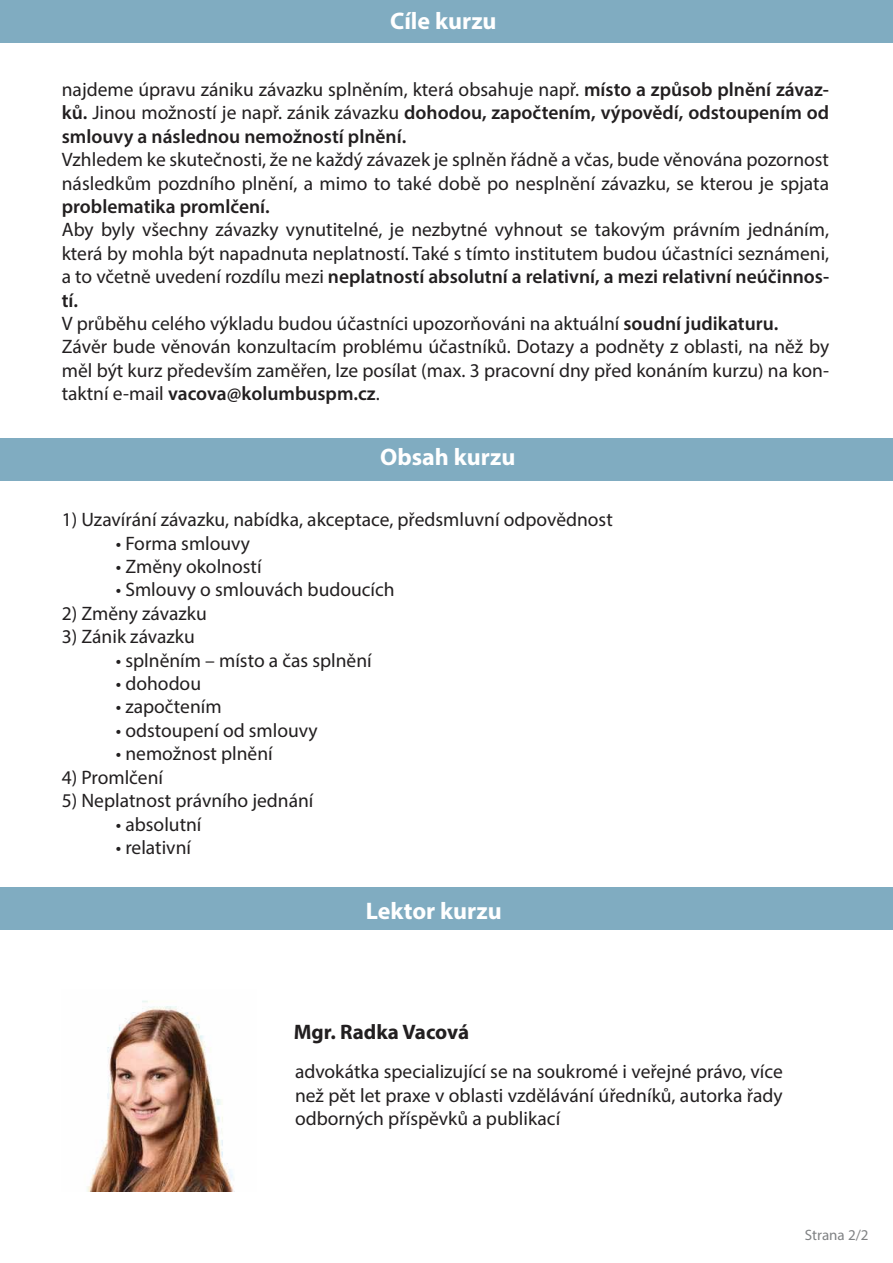
<style>
.page{position:relative;width:893px;height:1263px;background:#fff}
.page>*{position:absolute;margin:0;border:0;box-sizing:border-box;transform-origin:0 0}
.t1{font:700 24px "Myriad Pro";color:#fff}
.t2{font:700 21px "Myriad Pro";color:#221f20}
.t3{font:19.5px/23.4px "Myriad Pro";color:#221f20}
.t4{font:600 19.5px/23.4px "Myriad Pro";color:#221f20;text-align:justify}
.t5{font:15px "Myriad Pro";color:#808284}
.s1{font-weight:400}
.s2{font-weight:600}
</style>
<div class="page">
<div style="left:1px;top:888px;width:892px;height:42px;background:#80acc1"></div>
<div style="left:0;top:0;width:893px;height:42px;background:#80acc1"></div>
<div style="left:0;top:438px;width:893px;height:42px;background:#80acc1"></div>
<img style="left:87px;top:1000px;width:147px;height:191px">
<p class="t1" style="left:390px;top:5px;width:108px">Cíle kurzu</p>
<p class="t4" style="left:62px;top:77px;width:769px"><span class="s1">najdeme úpravu zániku závazku splněním, která obsahuje např.</span> místo a způsob plnění závaz&shy;ků. <span class="s1">Jinou možností je např. zánik závazku</span> dohodou, započtením, výpovědí, odstoupením od smlouvy a následnou nemožností plnění.</p>
<p class="t3" style="left:62px;top:148px;width:769px">Vzhledem ke skutečnosti, že ne každý závazek je splněn řádně a včas, bude věnována pozornost následkům pozdního plnění, a mimo to také době po nesplnění závazku, se kterou je spjata</p>
<p class="t4" style="left:62px;top:194px;width:210px">problematika promlčení.</p>
<p class="t3" style="left:62px;top:218px;width:769px">Aby byly všechny závazky vynutitelné, je nezbytné vyhnout se takovým právním jednáním, která by mohla být napadnuta neplatností. Také s tímto institutem budou účastníci seznámeni, a to včetně uvedení rozdílu mezi <span class="s2">neplatností absolutní a relativní, a mezi relativní neúčinnos&shy;tí.<br></span>V průběhu celého výkladu budou účastníci upozorňováni na aktuální <span class="s2">soudní judikaturu.<br></span>Závěr bude věnován konzultacím problému účastníků. Dotazy a podněty z oblasti, na něž by měl být kurz především zaměřen, lze posílat (max. 3 pracovní dny před konáním kurzu) na kon&shy;taktní e-mail <span class="s2">vacova@kolumbuspm.cz</span>.</p>
<p class="t1" style="left:380px;top:441px;width:137px">Obsah kurzu</p>
<p class="t3" style="left:62px;top:508px;width:552px">1) Uzavírání závazku, nabídka, akceptace, předsmluvní odpovědnost</p>
<p class="t3" style="left:116px;top:531px;width:136px">• Forma smlouvy</p>
<p class="t3" style="left:116px;top:554px;width:147px">• Změny okolností</p>
<p class="t3" style="left:116px;top:578px;width:280px">• Smlouvy o smlouvách budoucích</p>
<p class="t3" style="left:62px;top:601px;width:146px">2) Změny závazku</p>
<p class="t3" style="left:62px;top:625px;width:135px">3) Zánik závazku</p>
<p class="t3" style="left:116px;top:648px;width:257px">• splněním – místo a čas splnění</p>
<p class="t3" style="left:116px;top:671px;width:87px">• dohodou</p>
<p class="t3" style="left:116px;top:695px;width:107px">• započtením</p>
<p class="t3" style="left:116px;top:718px;width:203px">• odstoupení od smlouvy</p>
<p class="t3" style="left:116px;top:742px;width:158px">• nemožnost plnění</p>
<p class="t3" style="left:62px;top:765px;width:103px">4) Promlčení</p>
<p class="t3" style="left:62px;top:788px;width:253px">5) Neplatnost právního jednání</p>
<p class="t3" style="left:116px;top:812px;width:87px">• absolutní</p>
<p class="t3" style="left:116px;top:835px;width:77px">• relativní</p>
<p class="t1" style="left:366px;top:895px;width:137px">Lektor kurzu</p>
<p class="t2" style="left:294px;top:1018px;width:177px">Mgr. Radka Vacová</p>
<p class="t3" style="left:295px;top:1060px;width:489px;text-align:justify">advokátka specializující se na soukromé i veřejné právo, více než pět let praxe v oblasti vzdělávání úředníků, autorka řady odborných příspěvků a publikací</p>
<p class="t5" style="left:805px;top:1225px;width:65px">Strana 2/2</p>
</div>
